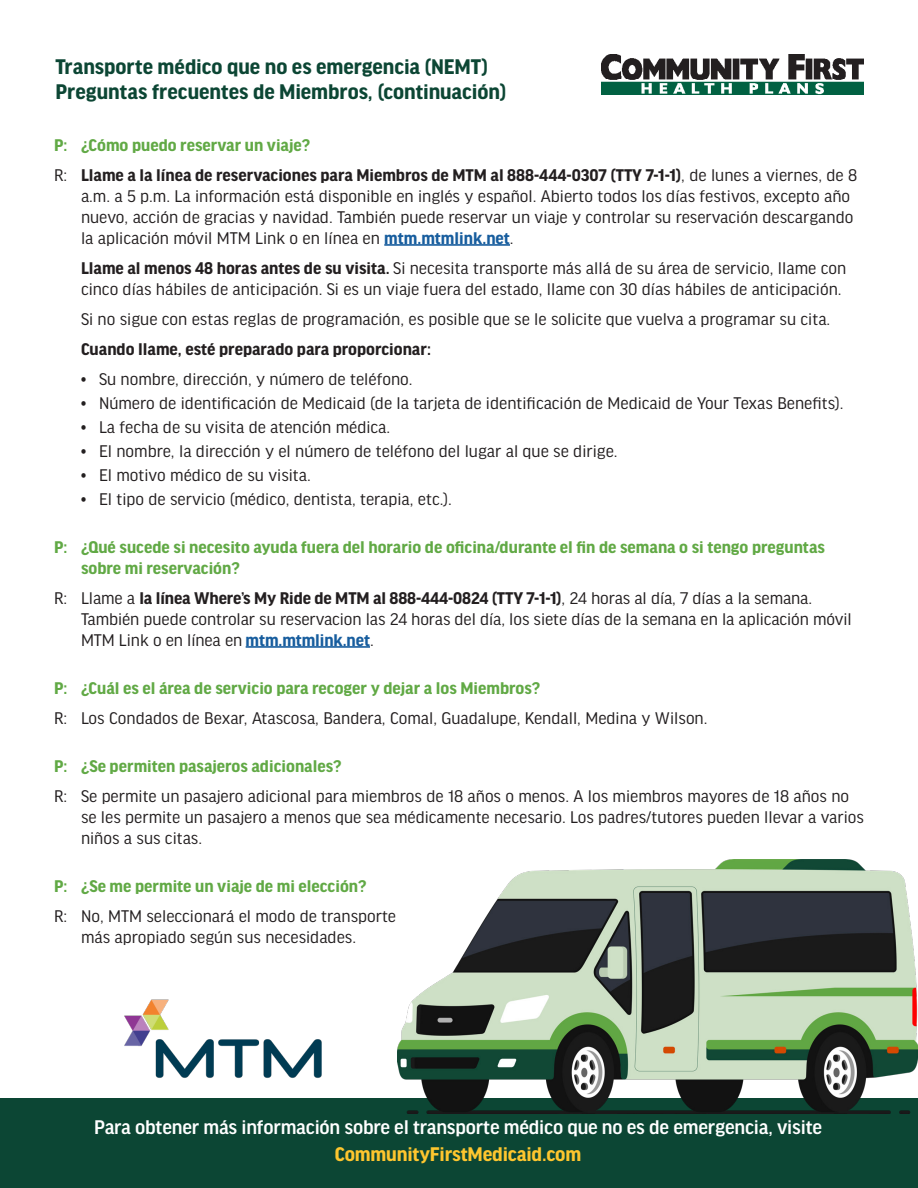
<style>
.page{position:relative;width:918px;height:1188px;background:#fff}
.page>*{position:absolute;margin:0;border:0;box-sizing:border-box;transform-origin:0 0}
.t1{font:700 22.5px/25.5px "Good Headline Pro";letter-spacing:-.005em;color:#0c4634}
.IntroText{font:500 21px/27px "Good Headline Pro";letter-spacing:-.01em;color:#fff;text-align:center}
.A_-_Text{font:18px/21px "Good Headline Pro";color:#231f20}
.Q_-_Text{font:700 18px/21px "Good Headline Pro";color:#61a945}
.A_-_Text-2{font:700 18px "Good Headline Pro";color:#231f20}
.s1{font-weight:700}
.s2{font-weight:700;color:#175d9e}
.s3{font-weight:700;color:#fec62e}
</style>
<div class="page">
<hr style="left:384px;top:244px;width:126px;height:2px;background:#175d9e">
<hr style="left:246px;top:646px;width:124px;height:2px;background:#175d9e">
<div style="left:0;top:1098px;width:918px;height:90px;background:#0c4634"></div>
<img style="left:124px;top:999px;width:198px;height:79px">
<img style="left:602px;top:54px;width:262px;height:41px">
<img style="left:397px;top:859px;width:521px;height:254px">
<p class="t1" style="left:56px;top:54px;width:453px">Transporte médico que no es emergencia (NEMT)<br>Preguntas frecuentes de Miembros, (continuación)</p>
<p class="Q_-_Text" style="left:54px;top:135px;width:258px">P: ¿Cómo puedo reservar un viaje?</p>
<p class="A_-_Text" style="left:81px;top:165px;width:778px;text-indent:-27px">R: <span class="s1">Llame a la línea de reservaciones para Miembros de MTM al 888-444-0307 (TTY 7-1-1)</span>, de lunes a viernes, de 8 a.m. a 5 p.m. La información está disponible en inglés y español. Abierto todos los días festivos, excepto año nuevo, acción de gracias y navidad. También puede reservar un viaje y controlar su reservación descargando la aplicación móvil MTM Link o en línea en <span class="s2">mtm.mtmlink.net</span>.</p>
<p class="A_-_Text" style="left:81px;top:258px;width:767px"><span class="s1">Llame al menos 48 horas antes de su visita.</span> Si necesita transporte más allá de su área de servicio, llame con cinco días hábiles de anticipación. Si es un viaje fuera del estado, llame con 30 días hábiles de anticipación.</p>
<p class="A_-_Text" style="left:81px;top:309px;width:751px">Si no sigue con estas reglas de programación, es posible que se le solicite que vuelva a programar su cita.</p>
<p class="A_-_Text-2" style="left:81px;top:340px;width:351px">Cuando llame, esté preparado para proporcionar:</p>
<p class="A_-_Text" style="left:81px;top:369px;width:333px">• Su nombre, dirección, y número de teléfono.</p>
<p class="A_-_Text" style="left:81px;top:393px;width:764px">• Número de identificación de Medicaid (de la tarjeta de identificación de Medicaid de Your Texas Benefits).</p>
<p class="A_-_Text" style="left:81px;top:417px;width:311px">• La fecha de su visita de atención médica.</p>
<p class="A_-_Text" style="left:81px;top:441px;width:538px">• El nombre, la dirección y el número de teléfono del lugar al que se dirige.</p>
<p class="A_-_Text" style="left:81px;top:465px;width:231px">• El motivo médico de su visita.</p>
<p class="A_-_Text" style="left:81px;top:489px;width:372px">• El tipo de servicio (médico, dentista, terapia, etc.).</p>
<p class="Q_-_Text" style="left:81px;top:537px;width:745px;text-indent:-27px">P: ¿Qué sucede si necesito ayuda fuera del horario de oficina/durante el fin de semana o si tengo preguntas sobre mi reservación?</p>
<p class="A_-_Text" style="left:81px;top:588px;width:772px;text-indent:-27px">R: Llame a <span class="s1">la línea Where’s My Ride de MTM al 888-444-0824 (TTY 7-1-1)</span>, 24 horas al día, 7 días a la semana.<br>También puede controlar su reservacion las 24 horas del día, los siete días de la semana en la aplicación móvil<br>MTM Link o en línea en <span class="s2">mtm.mtmlink.net</span>.</p>
<p class="Q_-_Text" style="left:54px;top:678px;width:488px">P: ¿Cuál es el área de servicio para recoger y dejar a los Miembros?</p>
<p class="A_-_Text" style="left:54px;top:708px;width:655px">R: Los Condados de Bexar, Atascosa, Bandera, Comal, Guadalupe, Kendall, Medina y Wilson.</p>
<p class="Q_-_Text" style="left:54px;top:756px;width:289px">P: ¿Se permiten pasajeros adicionales?</p>
<p class="A_-_Text" style="left:81px;top:786px;width:784px;text-indent:-27px">R: Se permite un pasajero adicional para miembros de 18 años o menos. A los miembros mayores de 18 años no se les permite un pasajero a menos que sea médicamente necesario. Los padres/tutores pueden llevar a varios niños a sus citas.</p>
<p class="Q_-_Text" style="left:54px;top:876px;width:314px">P: ¿Se me permite un viaje de mi elección?</p>
<p class="A_-_Text" style="left:81px;top:906px;width:317px;text-indent:-27px">R: No, MTM seleccionará el modo de transporte más apropiado según sus necesidades.</p>
<p class="IntroText" style="left:94px;top:1114px;width:730px">Para obtener más información sobre el transporte médico que no es de emergencia, visite<br><span class="s3">CommunityFirstMedicaid.com</span></p>
</div>
